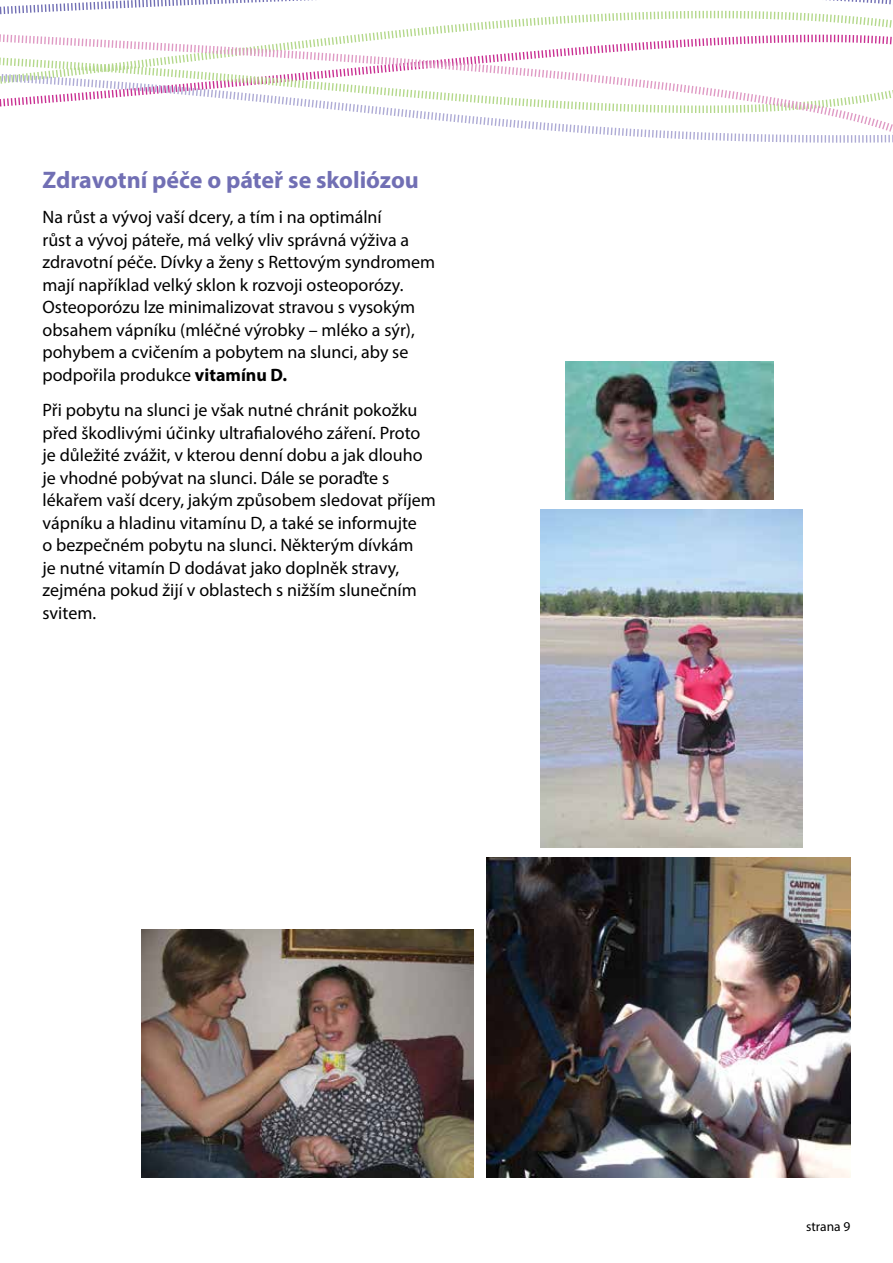
<style>
.page{position:relative;width:893px;height:1263px;background:#fff}
.page>*{position:absolute;margin:0;border:0;box-sizing:border-box;transform-origin:0 0}
.t1{font:700 24px "Myriad Pro";color:#716fb4}
.t2{font:18px/22.5px "Myriad Pro";color:#000}
.t3{font:13.5px "Myriad Pro";color:#000}
.s1{font-weight:700}
</style>
<div class="page">
<svg style="left:667px;top:138px;width:226px;height:5px"></svg>
<svg style="left:0;top:0;width:893px;height:138px"></svg>
<img style="left:566px;top:361px;width:207px;height:138px">
<img style="left:540px;top:509px;width:263px;height:338px">
<img style="left:487px;top:858px;width:363px;height:320px">
<img style="left:142px;top:929px;width:332px;height:249px">
<h1 class="t1" style="left:43px;top:164px;width:378px">Zdravotní péče o páteř se skoliózou</h1>
<p class="t2" style="left:43px;top:206px;width:394px">Na růst a vývoj vaší dcery, a tím i na optimální<br>růst a vývoj páteře, má velký vliv správná výživa a zdravotní péče. Dívky a ženy s Rettovým syndromem mají například velký sklon k rozvoji osteoporózy.<br>Osteoporózu lze minimalizovat stravou s vysokým obsahem vápníku (mléčné výrobky – mléko a sýr), pohybem a cvičením a pobytem na slunci, aby se podpořila produkce <span class="s1">vitamínu D.</span></p>
<p class="t2" style="left:43px;top:399px;width:395px">Při pobytu na slunci je však nutné chránit pokožku před škodlivými účinky ultrafialového záření. Proto je důležité zvážit, v kterou denní dobu a jak dlouho je vhodné pobývat na slunci. Dále se poraďte s lékařem vaší dcery, jakým způsobem sledovat příjem vápníku a hladinu vitamínu D, a také se informujte<br>o bezpečném pobytu na slunci. Některým dívkám<br>je nutné vitamín D dodávat jako doplněk stravy, zejména pokud žijí v oblastech s nižším slunečním svitem.</p>
<p class="t3" style="left:806px;top:1218px;width:46px">strana 9</p>
</div>
